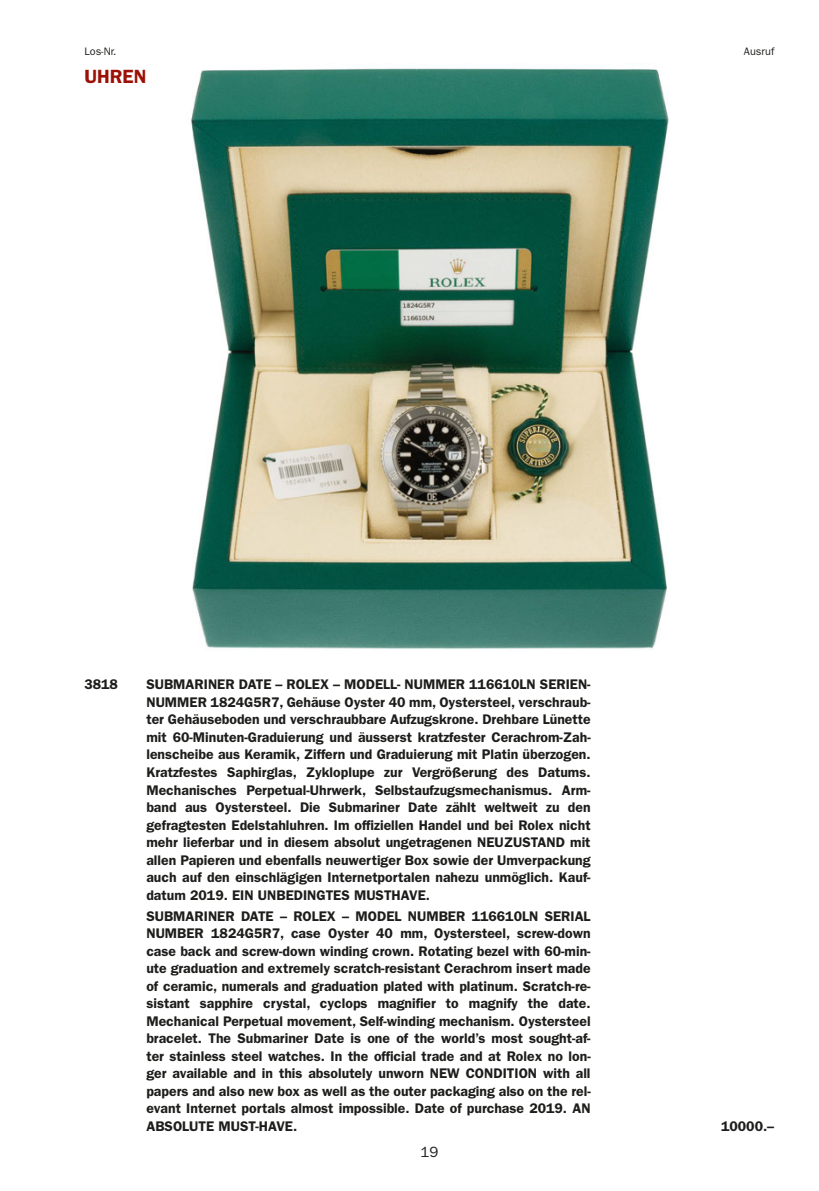
<style>
.page{position:relative;width:819px;height:1191px;background:#fff}
.page>*{position:absolute;margin:0;border:0;box-sizing:border-box;transform-origin:0 0}
.t1{font:600 19.25px "ITC Franklin Gothic Std";color:#9c1006}
.t2{font:14.88px "ITC Franklin Gothic Std";color:#1d1d1b}
.t3{font:600 14px/17.5px "ITC Franklin Gothic Std";color:#1d1d1b;text-align:justify}
.t4{font:10.85px "ITC Franklin Gothic Std";color:#1d1d1b}
</style>
<div class="page">
<img style="left:191px;top:68px;width:478px;height:581px">
<p class="t4" style="left:84px;top:45px;width:34px">Los-Nr.</p>
<p class="t4" style="left:743px;top:45px;width:32px">Ausruf</p>
<h1 class="t1" style="left:84px;top:65px;width:63px">UHREN</h1>
<p class="t3" style="left:84px;top:676px;width:35px">3818</p>
<p class="t3" style="left:146px;top:676px;width:446px">SUBMARINER DATE – ROLEX – MODELL- NUMMER 116610LN SERIEN-NUMMER 1824G5R7, Gehäuse Oyster 40 mm, Oystersteel, verschraub&shy;ter Gehäuseboden und verschraubbare Aufzugskrone. Drehbare Lünette mit 60-Minuten-Graduierung und äusserst kratzfester Cerachrom-Zah&shy;lenscheibe aus Keramik, Ziffern und Graduierung mit Platin überzogen.<br>Kratzfestes Saphirglas, Zykloplupe zur Vergrößerung des Datums.<br>Mechanisches Perpetual-Uhrwerk, Selbstaufzugsmechanismus. Arm&shy;band aus Oystersteel. Die Submariner Date zählt weltweit zu den gefragtesten Edelstahluhren. Im offiziellen Handel und bei Rolex nicht mehr lieferbar und in diesem absolut ungetragenen NEUZUSTAND mit allen Papieren und ebenfalls neuwertiger Box sowie der Umverpackung auch auf den einschlägigen Internetportalen nahezu unmöglich. Kauf&shy;datum 2019. EIN UNBEDINGTES MUSTHAVE.</p>
<p class="t3" style="left:146px;top:907px;width:446px">SUBMARINER DATE – ROLEX – MODEL NUMBER 116610LN SERIAL NUMBER 1824G5R7, case Oyster 40 mm, Oystersteel, screw-down case back and screw-down winding crown. Rotating bezel with 60-min&shy;ute graduation and extremely scratch-resistant Cerachrom insert made of ceramic, numerals and graduation plated with platinum. Scratch-re&shy;sistant sapphire crystal, cyclops magnifier to magnify the date.<br>Mechanical Perpetual movement, Self-winding mechanism. Oystersteel bracelet. The Submariner Date is one of the world’s most sought-af&shy;ter stainless steel watches. In the official trade and at Rolex no lon&shy;ger available and in this absolutely unworn NEW CONDITION with all papers and also new box as well as the outer packaging also on the rel&shy;evant Internet portals almost impossible. Date of purchase 2019. AN ABSOLUTE MUST-HAVE.</p>
<p class="t2" style="left:420px;top:1143px;width:19px">19</p>
<p class="t3" style="left:721px;top:1117px;width:55px">10000.–</p>
</div>
